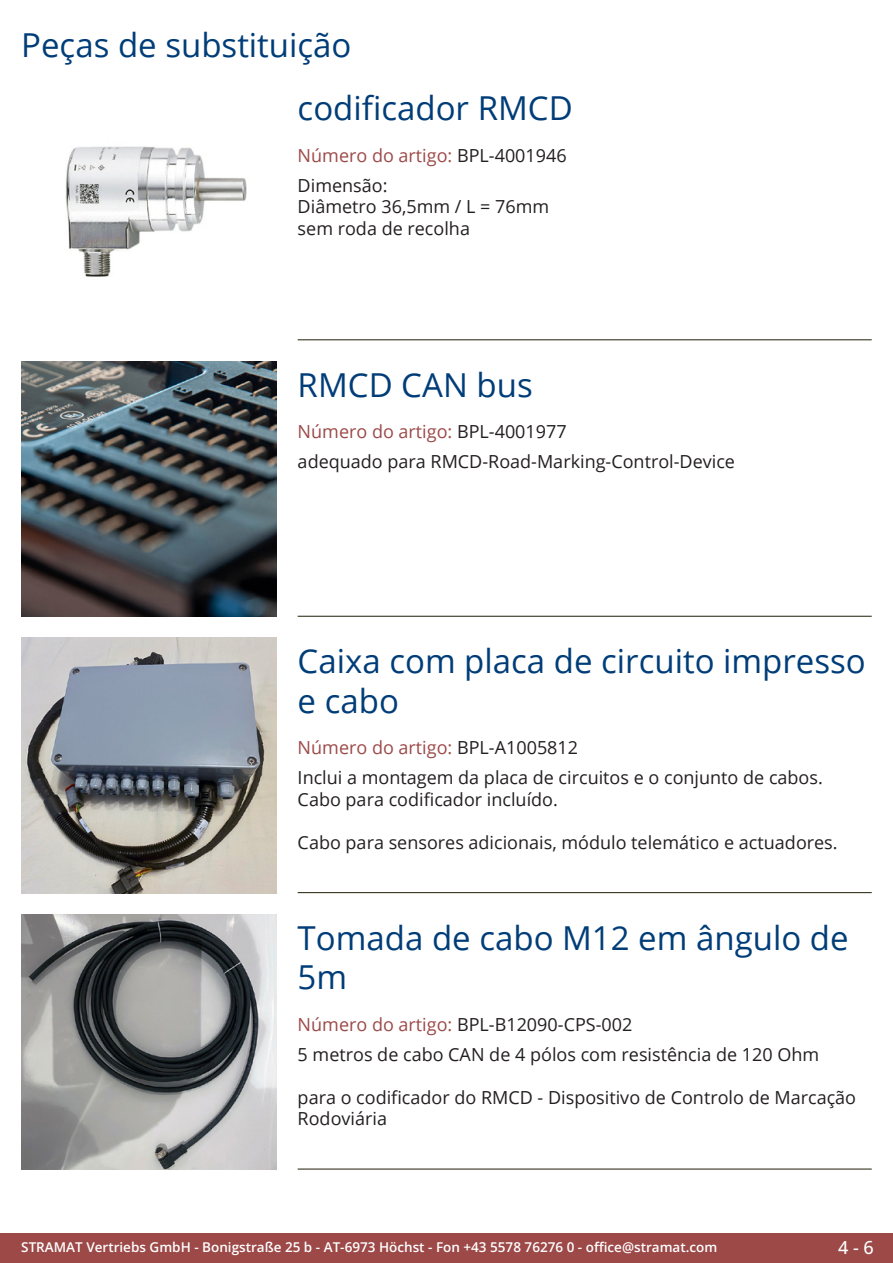
<style>
.page{position:relative;width:893px;height:1263px;background:#fff}
.page>*{position:absolute;margin:0;border:0;box-sizing:border-box;transform-origin:0 0}
.Produkttitel{font:33px/39.6px "Open Sans";color:#003d78}
.RastTitel{font:33px "Open Sans";color:#003d78}
.Beschreibung_Text{font:18px/21.6px "Open Sans";color:#231f20}
.TechDaten_Überschrif{font:18px "Open Sans";color:#9c4948}
.TechDaten_Überschrif-2{font:18px "Open Sans";color:#231f20}
.t1{font:500 18px "Open Sans";color:#fff}
.t2{font:600 13.5px "Open Sans";color:#fff}
.s1{color:#231f20}
.s2{color:#9c4948}
</style>
<div class="page">
<div style="left:0;top:1233px;width:893px;height:30px;background:#9c4948"></div>
<hr style="left:298px;top:340px;width:574px;height:1px;background:#201d08">
<hr style="left:298px;top:616px;width:574px;height:1px;background:#201d08">
<hr style="left:298px;top:892px;width:574px;height:1px;background:#201d08">
<hr style="left:298px;top:1169px;width:574px;height:1px;background:#201d08">
<img style="left:65px;top:146px;width:182px;height:131px">
<img style="left:21px;top:361px;width:255px;height:256px">
<img style="left:21px;top:638px;width:255px;height:255px">
<img style="left:21px;top:914px;width:255px;height:255px">
<p class="RastTitel" style="left:21px;top:22px;width:332px">Peças de substituição</p>
<p class="Produkttitel" style="left:298px;top:88px;width:277px">codificador RMCD</p>
<p class="TechDaten_Überschrif" style="left:298px;top:143px;width:271px">Número do artigo: <span class="s1">BPL-4001946</span></p>
<p class="Beschreibung_Text" style="left:298px;top:174px;width:253px">Dimensão:<br>Diâmetro 36,5mm / L = 76mm sem roda de recolha</p>
<p class="Produkttitel" style="left:298px;top:364px;width:237px">RMCD CAN bus</p>
<p class="TechDaten_Überschrif" style="left:298px;top:420px;width:271px">Número do artigo: <span class="s1">BPL-4001977</span></p>
<p class="Beschreibung_Text" style="left:298px;top:450px;width:439px">adequado para RMCD-Road-Marking-Control-Device</p>
<p class="Produkttitel" style="left:298px;top:640px;width:570px">Caixa com placa de circuito impresso e cabo</p>
<p class="TechDaten_Überschrif" style="left:298px;top:735px;width:282px">Número do artigo: <span class="s1">BPL-A1005812</span></p>
<p class="Beschreibung_Text" style="left:298px;top:766px;width:527px">Inclui a montagem da placa de circuitos e o conjunto de cabos.<br>Cabo para codificador incluído.</p>
<p class="Beschreibung_Text" style="left:298px;top:831px;width:541px">Cabo para sensores adicionais, módulo telemático e actuadores.</p>
<p class="Produkttitel" style="left:298px;top:917px;width:552px">Tomada de cabo M12 em ângulo de<br>5m</p>
<p class="TechDaten_Überschrif-2" style="left:298px;top:1012px;width:336px"><span class="s2">Número do artigo:</span> BPL-B12090-CPS-002</p>
<p class="Beschreibung_Text" style="left:298px;top:1043px;width:523px">5 metros de cabo CAN de 4 pólos com resistência de 120 Ohm</p>
<p class="Beschreibung_Text" style="left:298px;top:1086px;width:560px">para o codificador do RMCD - Dispositivo de Controlo de Marcação<br>Rodoviária</p>
<p class="t2" style="left:21px;top:1238px;width:698px">STRAMAT Vertriebs GmbH - Bonigstraße 25 b - AT-6973 Höchst - Fon +43 5578 76276 0 - office@stramat.com</p>
<p class="t1" style="left:838px;top:1234px;width:37px">4 - 6</p>
</div>
